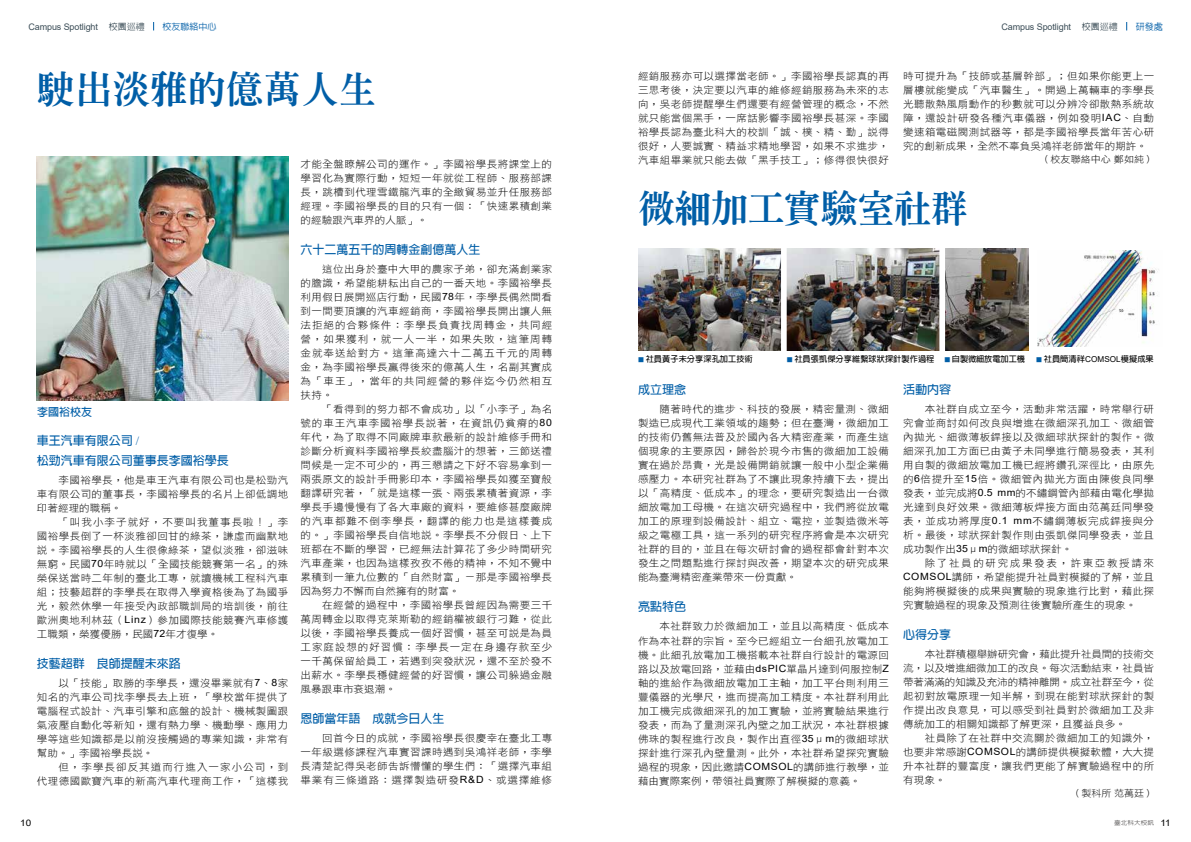
<style>
.page{position:relative;width:1191px;height:842px;background:#fff}
.page>*{position:absolute;margin:0;border:0;box-sizing:border-box;transform-origin:0 0}
.t1{font:800 37px "Inn Ming";letter-spacing:.005em;color:#005ea7}
.t2{font:700 12px/20px "Lin Gothic";color:#005ea7}
.t3{font:700 11px "Lin Gothic";color:#005ea7}
.t4{font:10px/14px "DF Li Hei Lt WIN BF";letter-spacing:.04em;color:#000;text-align:justify;scale:1.05 1}
.t5{font:9.5px "DF Li Hei Lt WIN BF";letter-spacing:.01em;color:#000;scale:1.05 1}
.t6{font:9px "Arial";letter-spacing:-.01em;color:#3b4d57}
.t7{font:500 9px "Lin Gothic";color:#005ea7}
.t8{font:9px "Arial";color:#000;scale:1.1 1}
.t9{font:700 8.2px "Lin Gothic";letter-spacing:.01em;color:#000}
.t10{font:500 6px "Lin Gothic";color:#595757;scale:1.1 1}
.s1{font-family:"Lin Gothic";font-weight:500}
.s2{font-family:"Arial"}
.s3{font-size:6px;color:#005ea7}
.s4{font-family:"Arial";font-weight:400}
.s5{font-family:"Times New Roman";font-weight:400}
.s6{font-family:"Arial";font-weight:400;font-size:9px;color:#000}
</style>
<div class="page">
<img style="left:786px;top:248px;width:153px;height:102px">
<img style="left:1037px;top:251px;width:122px;height:95px">
<img style="left:945px;top:248px;width:83px;height:102px">
<img style="left:638px;top:248px;width:143px;height:102px">
<img style="left:37px;top:157px;width:251px;height:243px">
<p class="t6" style="left:28px;top:20px;width:118px">Campus Spotlight <span class="s1">校園巡禮</span></p>
<p class="t7" style="left:163px;top:22px;width:55px">校友聯絡中心</p>
<p class="t6" style="left:1001px;top:20px;width:118px">Campus Spotlight <span class="s1">校園巡禮</span></p>
<p class="t7" style="left:1135px;top:22px;width:28px">研發處</p>
<p class="t4" style="left:638px;top:69px;width:240px">經銷服務亦可以選擇當老師。」李國裕學長認真的再三思考後，決定要以汽車的維修經銷服務為未來的志向，吳老師提醒學生們還要有經營管理的概念，不然就只能當個黑手，一席話影響李國裕學長甚深。李國裕學長認為臺北科大的校訓「誠、樸、精、勤」說得很好，人要誠實、精益求精地學習，如果不求進步，汽車組畢業就只能去做「黑手技工」；修得很快很好</p>
<p class="t4" style="left:903px;top:69px;width:240px">時可提升為「技師或基層幹部」；但如果你能更上一層樓就能變成「汽車醫生」。開過上萬輛車的李學長光聽散熱風扇動作的秒數就可以分辨冷卻散熱系統故障，還設計研發各種汽車儀器，例如發明<span class="s2">IAC</span>、自動變速箱電磁閥測試器等，都是李國裕學長當年苦心研究的創新成果，全然不辜負吳鴻祥老師當年的期許。</p>
<h1 class="t1" style="left:38px;top:71px;width:340px">駛出淡雅的億萬人生</h1>
<p class="t5" style="left:1040px;top:155px;width:110px">（校友聯絡中心鄭如純）</p>
<p class="t4" style="left:300px;top:157px;width:241px">才能全盤瞭解公司的運作。」李國裕學長將課堂上的學習化為實際行動，短短一年就從工程師、服務部課長，跳槽到代理雪鐵龍汽車的全緻貿易並升任服務部經理。李國裕學長的目的只有一個：「快速累積創業的經驗跟汽車界的人脈」。</p>
<p class="t2" style="left:300px;top:240px;width:181px">六十二萬五千的周轉金創億萬人生</p>
<p class="t4" style="left:300px;top:262px;width:241px;text-indent:22px">這位出身於臺中大甲的農家子弟，卻充滿創業家的膽識，希望能耕耘出自己的一番天地。李國裕學長利用假日展開巡店行動，民國<span class="s2">78</span>年，李學長偶然間看到一間要頂讓的汽車經銷商，李國裕學長開出讓人無法拒絕的合夥條件：李學長負責找周轉金，共同經營，如果獲利，就一人一半，如果失敗，這筆周轉金就奉送給對方。這筆高達六十二萬五千元的周轉金，為李國裕學長贏得後來的億萬人生，名副其實成為「車王」，當年的共同經營的夥伴迄今仍然相互扶持。</p>
<p class="t4" style="left:300px;top:402px;width:241px;text-indent:22px">「看得到的努力都不會成功」以「小李子」為名號的車王汽車李國裕學長說著，在資訊仍貧瘠的<span class="s2">80</span>年代，為了取得不同廠牌車款最新的設計維修手冊和診斷分析資料李國裕學長絞盡腦汁的想著，三節送禮問候是一定不可少的，再三懇請之下好不容易拿到一兩張原文的設計手冊影印本，李國裕學長如獲至寶般翻譯研究著，「就是這樣一張、兩張累積著資源，李學長手邊慢慢有了各大車廠的資料，要維修甚麼廠牌的汽車都難不倒李學長，翻譯的能力也是這樣養成的。」李國裕學長自信地說。李學長不分假日、上下班都在不斷的學習，已經無法計算花了多少時間研究汽車產業，也因為這樣孜孜不倦的精神，不知不覺中累積到一筆九位數的「自然財富」－那是李國裕學長因為努力不懈而自然擁有的財富。</p>
<p class="t4" style="left:300px;top:598px;width:241px;text-indent:22px">在經營的過程中，李國裕學長曾經因為需要三千萬周轉金以取得克萊斯勒的經銷權被銀行刁難，從此以後，李國裕學長養成一個好習慣，甚至可說是為員工家庭設想的好習慣：李學長一定在身邊存款至少一千萬保留給員工，若遇到突發狀況，還不至於發不出薪水。李學長穩健經營的好習慣，讓公司躲過金融風暴跟車市衰退潮。</p>
<p class="t2" style="left:300px;top:709px;width:145px">恩師當年語 成就今日人生</p>
<p class="t4" style="left:300px;top:731px;width:241px;text-indent:22px">回首今日的成就，李國裕學長很慶幸在臺北工專一年級選修課程汽車實習課時遇到吳鴻祥老師，李學長清楚記得吳老師告訴懵懂的學生們：「選擇汽車組畢業有三條道路：選擇製造研發<span class="s2">R&amp;D</span>、或選擇維修</p>
<h1 class="t1" style="left:638px;top:189px;width:332px">微細加工實驗室社群</h1>
<p class="t9" style="left:638px;top:354px;width:116px"><span class="s3">■</span> 社員黃子未分享深孔加工技術</p>
<p class="t9" style="left:786px;top:354px;width:240px"><span class="s3">■</span> 社員張凱傑分享維繫球狀探針製作過程 <span class="s3">■</span> 自製微細放電加工機</p>
<p class="t9" style="left:1036px;top:354px;width:119px"><span class="s3">■</span> 社員簡清祥<span class="s4">COMSOL</span>模擬成果</p>
<p class="t2" style="left:638px;top:380px;width:49px">成立理念</p>
<p class="t4" style="left:638px;top:402px;width:240px;text-indent:22px">隨著時代的進步、科技的發展，精密量測、微細製造已成現代工業領域的趨勢；但在臺灣，微細加工的技術仍舊無法普及於國內各大精密產業，而產生這個現象的主要原因，歸咎於現今市售的微細加工設備實在過於昂貴，光是設備開銷就讓一般中小型企業備感壓力。本研究社群為了不讓此現象持續下去，提出以「高精度、低成本」的理念，要研究製造出一台微細放電加工母機。在這次研究過程中，我們將從放電加工的原理到設備設計、組立、電控，並製造微米等級之電極工具，這一系列的研究程序將會是本次研究社群的目的，並且在每次研討會的過程都會針對本次發生之問題點進行探討與改善，期望本次的研究成果能為臺灣精密產業帶來一份貢獻。</p>
<p class="t2" style="left:638px;top:597px;width:49px">亮點特色</p>
<p class="t4" style="left:638px;top:618px;width:240px;line-height:15px;text-align:right">本社群致力於微細加工，並且以高精度、低成本<br>作為本社群的宗旨。至今已經組立一台細孔放電加工</p>
<p class="t4" style="left:638px;top:648px;width:240px">機。此細孔放電加工機搭載本社群自行設計的電源回路以及放電回路，並藉由<span class="s2">dsPIC</span>單晶片達到伺服控制<span class="s2">Z</span>軸的進給作為微細放電加工主軸，加工平台則利用三豐儀器的光學尺，進而提高加工精度。本社群利用此加工機完成微細深孔的加工實驗，並將實驗結果進行發表，而為了量測深孔內壁之加工狀況，本社群根據佛珠的製程進行改良，製作出直徑<span class="s2">35</span>µ<span class="s2">m</span>的微細球狀探針進行深孔內壁量測。此外，本社群希望探究實驗過程的現象，因此邀請<span class="s2">COMSOL</span>的講師進行教學，並藉由實際案例，帶領社員實際了解模擬的意義。</p>
<p class="t2" style="left:903px;top:380px;width:49px">活動內容</p>
<p class="t4" style="left:903px;top:402px;width:240px;text-indent:22px">本社群自成立至今，活動非常活躍，時常舉行研究會並商討如何改良與增進在微細深孔加工、微細管內拋光、細微薄板銲接以及微細球狀探針的製作。微細深孔加工方面已由黃子未同學進行簡易發表，其利用自製的微細放電加工機已經將鑽孔深徑比，由原先的<span class="s2">6</span>倍提升至<span class="s2">15</span>倍。微細管內拋光方面由陳俊良同學發表，並完成將<span class="s2">0.5 mm</span>的不鏽鋼管內部藉由電化學拋光達到良好效果。微細薄板焊接方面由范萬廷同學發表，並成功將厚度<span class="s2">0.1 mm</span>不鏽鋼薄板完成銲接與分析。最後，球狀探針製作則由張凱傑同學發表，並且成功製作出<span class="s2">35</span>µ<span class="s2">m</span>的微細球狀探針。</p>
<p class="t4" style="left:903px;top:556px;width:240px;text-indent:22px">除了社員的研究成果發表，許東亞教授請來<span class="s2">COMSOL</span>講師，希望能提升社員對模擬的了解，並且能夠將模擬後的成果與實驗的現象進行比對，藉此探究實驗過程的現象及預測往後實驗所產生的現象。</p>
<p class="t2" style="left:903px;top:625px;width:49px">心得分享</p>
<p class="t4" style="left:903px;top:647px;width:240px;text-indent:22px">本社群積極舉辦研究會，藉此提升社員間的技術交流，以及增進細微加工的改良。每次活動結束，社員皆帶著滿滿的知識及充沛的精神離開。成立社群至今，從起初對放電原理一知半解，到現在能對球狀探針的製作提出改良意見，可以感受到社員對於微細加工及非傳統加工的相關知識都了解更深，且獲益良多。</p>
<p class="t4" style="left:903px;top:731px;width:240px;text-indent:22px">社員除了在社群中交流關於微細加工的知識外，也要非常感謝<span class="s2">COMSOL</span>的講師提供模擬軟體，大大提升本社群的豐富度，讓我們更能了解實驗過程中的所有現象。</p>
<p class="t5" style="left:1071px;top:789px;width:80px">（製科所范萬廷）</p>
<p class="t3" style="left:37px;top:406px;width:56px">李國裕校友</p>
<p class="t2" style="left:37px;top:431px;width:193px">車王汽車有限公司 <span class="s5">/<br></span>松勁汽車有限公司董事長李國裕學長</p>
<p class="t4" style="left:37px;top:473px;width:241px;text-indent:22px">李國裕學長，他是車王汽車有限公司也是松勁汽車有限公司的董事長，李國裕學長的名片上卻低調地印著經理的職稱。</p>
<p class="t4" style="left:37px;top:515px;width:241px;text-indent:22px">「叫我小李子就好，不要叫我董事長啦！」李國裕學長倒了一杯淡雅卻回甘的綠茶，謙虛而幽默地說。李國裕學長的人生很像綠茶，望似淡雅，卻滋味無窮。民國<span class="s2">70</span>年時就以「全國技能競賽第一名」的殊榮保送當時二年制的臺北工專，就讀機械工程科汽車組；技藝超群的李學長在取得入學資格後為了為國爭光，毅然休學一年接受內政部職訓局的培訓後，前往歐洲奧地利林茲（<span class="s2">Linz</span>）參加國際技能競賽汽車修護工職類，榮獲優勝，民國<span class="s2">72</span>年才復學。</p>
<p class="t2" style="left:37px;top:654px;width:146px">技藝超群 良師提醒未來路</p>
<p class="t4" style="left:37px;top:676px;width:241px;text-indent:22px">以「技能」取勝的李學長，還沒畢業就有<span class="s2">7</span>、<span class="s2">8</span>家知名的汽車公司找李學長去上班，「學校當年提供了電腦程式設計、汽車引擎和底盤的設計、機械製圖跟氣液壓自動化等新知，還有熱力學、機動學、應用力學等這些知識都是以前沒接觸過的專業知識，非常有幫助。」李國裕學長說。</p>
<p class="t4" style="left:37px;top:760px;width:241px;text-align:right">但，李學長卻反其道而行進入一家小公司，到<br>代理德國歐寶汽車的新高汽車代理商工作，「這樣我</p>
<p class="t8" style="left:20px;top:817px;width:12px">10</p>
<p class="t10" style="left:1114px;top:820px;width:53px">臺北科大校訊 <span class="s6">11</span></p>
</div>
